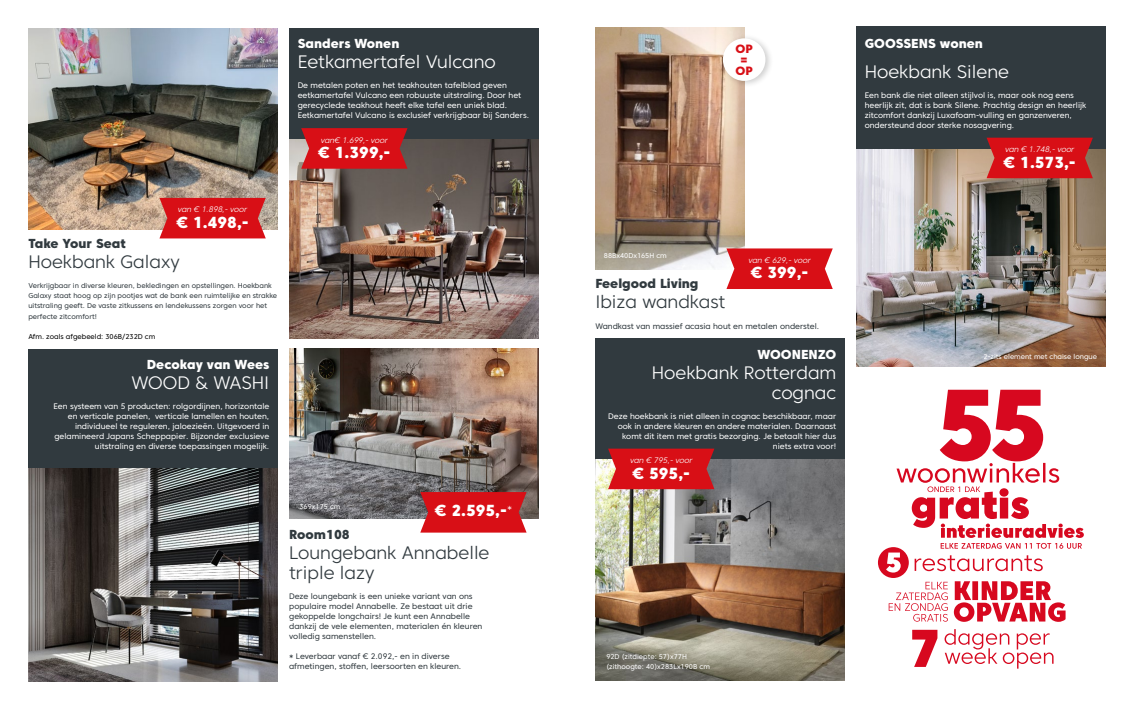
<style>
.page{position:relative;width:1134px;height:709px;background:#fff}
.page>*{position:absolute;margin:0;border:0;box-sizing:border-box;transform-origin:0 0}
.t1{font:300 18px/20px "Core Sans C 35";color:#fff;text-align:right}
.t2{font:300 18px/20px "Core Sans C 35";color:#313a3f}
.t3{font:800 16px "Core Sans C 85";color:#fff}
.t4{font:800 13px "Core Sans C 85";color:#fff}
.t5{font:800 13px "Core Sans C 85";color:#313a3f}
.t6{font:800 12px/11px "Core Sans C 85";color:#d80f16;text-align:center}
.t7{font:8px/10px "Core Sans C 45";color:#fff}
.t8{font:8px/10px "Core Sans C 45";color:#313a3f}
.t9{font:8px "Core Sans C 35 Light It";letter-spacing:-.01em;color:#fff}
.t10{font:7px/10px "Core Sans C 45";color:#313a3f}
.t11{font:7px/10px "Core Sans C 45";color:#fff}
.t12{font:7px "Core Sans C 45";color:#000}
</style>
<div class="page">
<img style="left:289px;top:138px;width:250px;height:200px">
<div style="left:289px;top:28px;width:250px;height:110px;background:#313a3f"></div>
<img style="left:28px;top:28px;width:250px;height:202px">
<svg style="left:159px;top:198px;width:107px;height:40px;background:#d61c21"></svg>
<svg style="left:301px;top:128px;width:106px;height:41px;background:#d1181e"></svg>
<img style="left:289px;top:348px;width:250px;height:170px">
<svg style="left:420px;top:492px;width:107px;height:40px;background:#d1191f"></svg>
<img style="left:595px;top:458px;width:250px;height:222px">
<div style="left:595px;top:338px;width:250px;height:120px;background:#313a3f"></div>
<svg style="left:608px;top:448px;width:106px;height:41px;background:#d11a1f"></svg>
<img style="left:28px;top:467px;width:250px;height:214px">
<div style="left:28px;top:348px;width:250px;height:119px;background:#313a3f"></div>
<img style="left:856px;top:148px;width:250px;height:218px">
<div style="left:856px;top:26px;width:250px;height:122px;background:#313a3f"></div>
<svg style="left:986px;top:138px;width:107px;height:40px;background:#d2181d"></svg>
<img style="left:595px;top:28px;width:149px;height:242px">
<svg style="left:726px;top:248px;width:107px;height:41px;background:#db242a"></svg>
<svg style="left:912px;top:630px;width:25px;height:37px"></svg>
<svg style="left:944px;top:629px;width:109px;height:39px"></svg>
<svg style="left:878px;top:390px;width:206px;height:232px"></svg>
<div style="left:719px;top:33px;width:55px;height:55px;background:#000;opacity:.2"></div>
<div style="left:723px;top:38px;width:42px;height:43px;background:#fff;border-radius:50%"></div>
<p class="t9" style="left:178px;top:204px;width:71px">van € 1.898,- voor</p>
<h2 class="t3" style="left:176px;top:212px;width:74px">€ 1.498,-</h2>
<h3 class="t5" style="left:28px;top:236px;width:99px">Take Your Seat</h3>
<h1 class="t2" style="left:28px;top:252px;width:153px">Hoekbank Galaxy</h1>
<p class="t10" style="left:28px;top:281px;width:250px">Verkrijgbaar in diverse kleuren, bekledingen en opstellingen. Hoekbank Galaxy staat hoog op zijn pootjes wat de bank een ruimtelijke en strakke uitstraling geeft. De vaste zitkussens en lendekussens zorgen voor het perfecte zitcomfort!</p>
<p class="t12" style="left:28px;top:332px;width:128px">Afm. zoals afgebeeld: 306B/232D cm</p>
<h3 class="t4" style="left:147px;top:356px;width:124px">Decokay van Wees</h3>
<h1 class="t1" style="left:131px;top:372px;width:139px">WOOD &amp; WASHI</h1>
<p class="t7" style="left:53px;top:400px;width:217px;text-align:right">Een systeem van 5 producten: rolgordijnen, horizontale en verticale panelen, verticale lamellen en houten, individueel te reguleren, jaloezieën. Uitgevoerd in gelamineerd Japans Scheppapier. Bijzonder exclusieve uitstraling en diverse toepassingen mogelijk.</p>
<h3 class="t4" style="left:298px;top:36px;width:103px">Sanders Wonen</h3>
<h1 class="t1" style="left:298px;top:52px;width:200px">Eetkamertafel Vulcano</h1>
<p class="t7" style="left:298px;top:80px;width:233px">De metalen poten en het teakhouten tafelblad geven eetkamertafel Vulcano een robuuste uitstraling. Door het gerecyclede teakhout heeft elke tafel een uniek blad.<br>Eetkamertafel Vulcano is exclusief verkrijgbaar bij Sanders.</p>
<p class="t9" style="left:321px;top:135px;width:69px">van€ 1.699,- voor</p>
<h2 class="t3" style="left:318px;top:143px;width:74px">€ 1.399,-</h2>
<p class="t11" style="left:299px;top:501px;width:43px">369x175 cm</p>
<h2 class="t3" style="left:435px;top:500px;width:79px">€ 2.595,-<sup>*</sup></h2>
<h3 class="t5" style="left:289px;top:526px;width:62px">Room108</h3>
<h1 class="t2" style="left:289px;top:542px;width:202px">Loungebank Annabelle triple lazy</h1>
<p class="t8" style="left:289px;top:590px;width:195px">Deze loungebank is een unieke variant van ons populaire model Annabelle. Ze bestaat uit drie gekoppelde longchairs! Je kunt een Annabelle dankzij de vele elementen, materialen én kleuren volledig samenstellen.</p>
<p class="t8" style="left:289px;top:650px;width:174px">* Leverbaar vanaf € 2.092,- en in diverse afmetingen, stoffen, leersoorten en kleuren.</p>
<h3 class="t6" style="left:735px;top:43px;width:19px">OP =<br>OP</h3>
<h3 class="t4" style="left:865px;top:36px;width:120px">GOOSSENS wonen</h3>
<h1 class="t1" style="left:865px;top:62px;width:146px">Hoekbank Silene</h1>
<p class="t7" style="left:865px;top:90px;width:223px">Een bank die niet alleen stijlvol is, maar ook nog eens heerlijk zit, dat is bank Silene. Prachtig design en heerlijk zitcomfort dankzij Luxafoam-vulling en ganzenveren, ondersteund door sterke nosagvering.</p>
<p class="t9" style="left:1005px;top:144px;width:71px">van € 1.748,- voor</p>
<h2 class="t3" style="left:1003px;top:152px;width:74px">€ 1.573,-</h2>
<p class="t11" style="left:604px;top:251px;width:64px">88Bx40Dx165H cm</p>
<p class="t9" style="left:748px;top:255px;width:64px">van € 629,- voor</p>
<h2 class="t3" style="left:751px;top:263px;width:59px">€ 399,-</h2>
<h3 class="t5" style="left:595px;top:276px;width:105px">Feelgood Living</h3>
<h1 class="t2" style="left:595px;top:292px;width:131px">Ibiza wandkast</h1>
<p class="t8" style="left:595px;top:320px;width:225px">Wandkast van massief acasia hout en metalen onderstel.</p>
<h3 class="t4" style="left:757px;top:346px;width:80px">WOONENZO</h3>
<h1 class="t1" style="left:652px;top:362px;width:186px">Hoekbank Rotterdam cognac</h1>
<p class="t7" style="left:608px;top:410px;width:230px;text-align:right">Deze hoekbank is niet alleen in cognac beschikbaar, maar ook in andere kleuren en andere materialen. Daarnaast komt dit item met gratis bezorging. Je betaalt hier dus niets extra voor!</p>
<p class="t9" style="left:630px;top:455px;width:64px">van € 795,- voor</p>
<h2 class="t3" style="left:632px;top:463px;width:59px">€ 595,-</h2>
<p class="t11" style="left:983px;top:351px;width:115px">2-zits element met chaise longue</p>
<p class="t11" style="left:606px;top:651px;width:105px">92D (zitdiepte: 57)x77H (zithoogte: 40)x283Lx190B cm</p>
</div>
